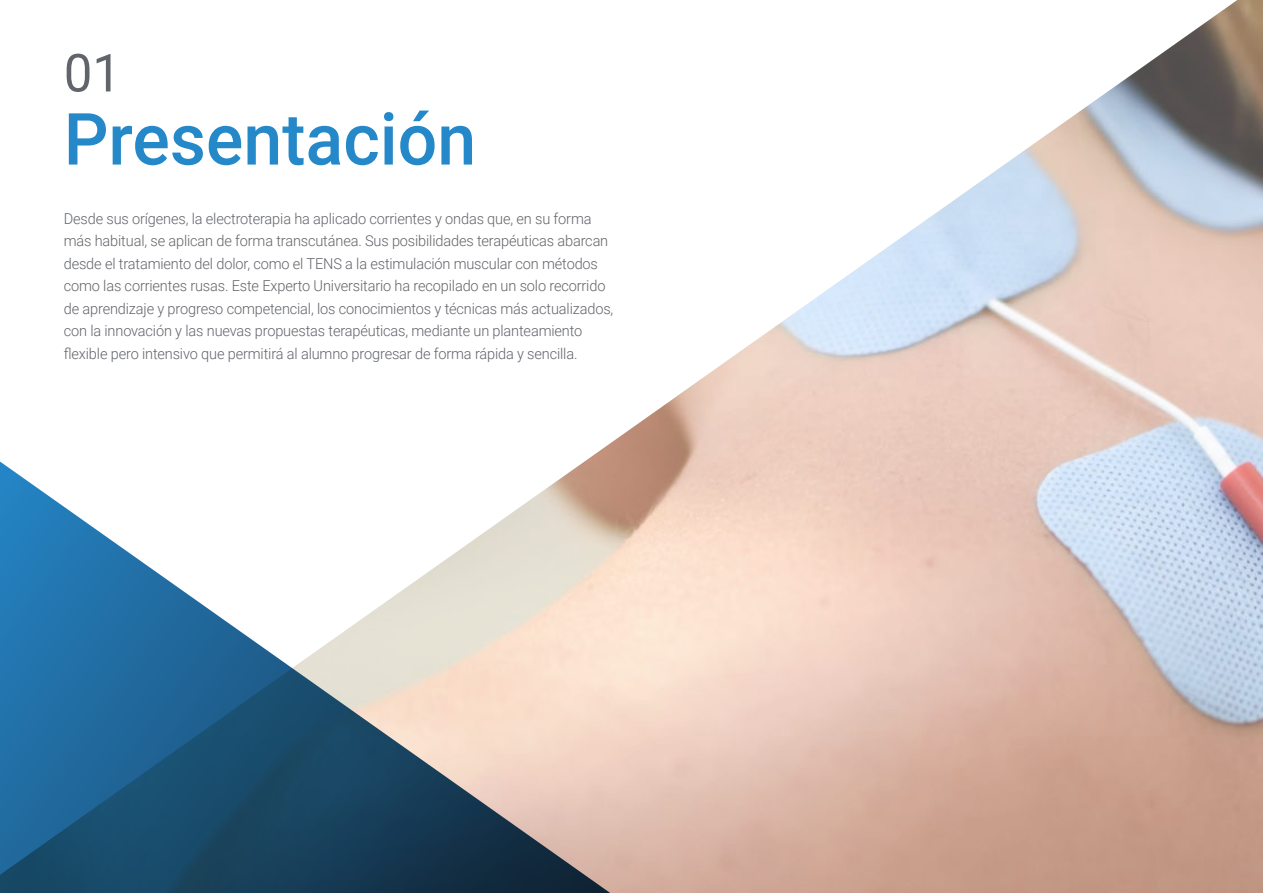
<style>
.page{position:relative;width:1263px;height:893px;background:#fff}
.page>*{position:absolute;margin:0;border:0;box-sizing:border-box;transform-origin:0 0}
.t1{font:500 72px "Roboto";color:#2488c9}
.t2{font:52.5px "Roboto";color:#61646a}
.t3{font:300 15px/22.5px "Roboto";letter-spacing:-.01em;color:#61646a}
</style>
<div class="page">
<img style="left:606px;top:0;width:657px;height:893px">
<svg style="left:0;top:446px;width:640px;height:447px"></svg>
<h2 class="t2" style="left:64px;top:36px;width:59px">01</h2>
<h1 class="t1" style="left:64px;top:89px;width:414px">Presentación</h1>
<p class="t3" style="left:64px;top:207px;width:551px">Desde sus orígenes, la electroterapia ha aplicado corrientes y ondas que, en su forma más habitual, se aplican de forma transcutánea. Sus posibilidades terapéuticas abarcan desde el tratamiento del dolor, como el TENS a la estimulación muscular con métodos como las corrientes rusas. Este Experto Universitario ha recopilado en un solo recorrido de aprendizaje y progreso competencial, los conocimientos y técnicas más actualizados, con la innovación y las nuevas propuestas terapéuticas, mediante un planteamiento flexible pero intensivo que permitirá al alumno progresar de forma rápida y sencilla.</p>
</div>
